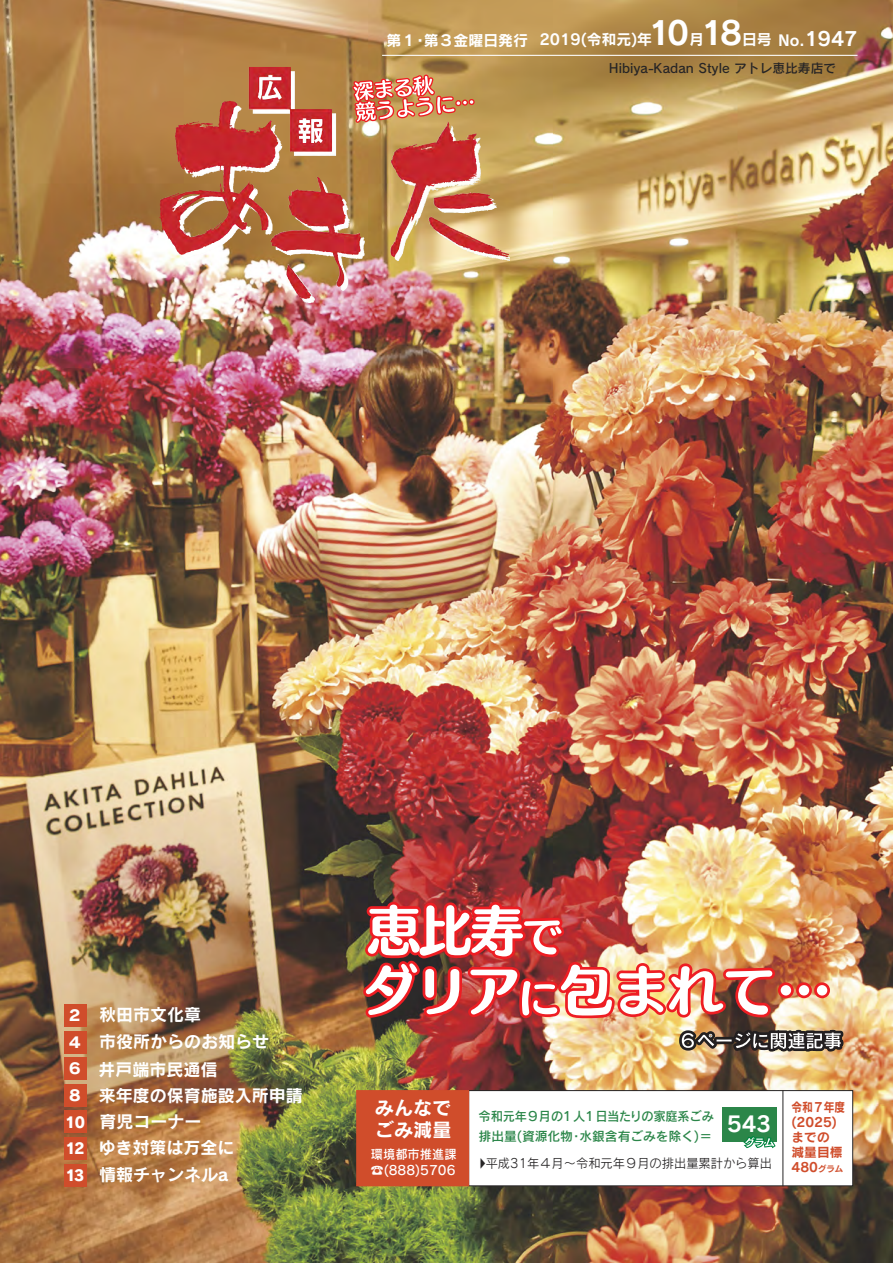
<style>
.page{position:relative;width:893px;height:1263px;background:#fff}
.page>*{position:absolute;margin:0;border:0;box-sizing:border-box;transform-origin:0 0}
.t1{font:31.95px "Rodin Pro N B";color:#fff}
.t2{font:21.3px "Rodin Pro N B";color:#fff}
.t3{font:19.2px/21px "Rodin Pro N B";color:#fff}
.t4{font:16.95px "Rodin Pro N B";color:#fff}
.t5{font:14.85px "Rodin Pro N B";color:#fff}
.t6{font:14.85px "Rodin Pro N EB";color:#fff}
.t7{font:12.75px "Rodin Pro N M";color:#272526;scale:.96 1}
.t8{font:12.75px "Rodin Pro DB";color:#272526}
.t9{font:12.75px "Rodin Pro N DB";letter-spacing:-.015em;color:#2b8649;scale:.96 1}
.t10{font:12.75px "Rodin Pro N DB";letter-spacing:-.015em;color:#2b8649}
.t11{font:12.75px/15px "Rodin Pro N B";color:#d04d2b;scale:.84 1}
.t12{font:12.75px "Rodin Pro N DB";color:#fff}
.t13{font:12.75px "Rodin Pro N DB";color:#fff;scale:.96 1}
.t14{font:12.75px "Rodin Pro N B";color:#d04d2b}
.t15{font:8.55px "Rodin Pro N B";color:#d04d2b}
.s1{font-size:14.85px}
.s2{font-family:"Rodin Pro N M"}
</style>
<div class="page">
<img style="left:0;top:0;width:893px;height:1263px">
<hr style="left:382px;top:55px;width:475px;height:1px;background:#fff">
<img style="left:234px;top:71px;width:102px;height:85px">
<img style="left:230px;top:67px;width:102px;height:85px">
<div style="left:468px;top:99px;width:7px;height:6px;border:3px solid #ee1d23;border-radius:50%"></div>
<svg style="left:350px;top:72px;width:123px;height:58px;background:#d4946b"></svg>
<div style="left:64px;top:1057px;width:22px;height:23px;background:#d04d2b"></div>
<div style="left:64px;top:1084px;width:22px;height:22px;background:#d04d2b"></div>
<div style="left:64px;top:1004px;width:22px;height:23px;background:#d04d2b"></div>
<div style="left:64px;top:1111px;width:22px;height:22px;background:#d04d2b"></div>
<div style="left:64px;top:1137px;width:22px;height:22px;background:#d04d2b"></div>
<div style="left:64px;top:1164px;width:22px;height:22px;background:#d04d2b"></div>
<div style="left:64px;top:1031px;width:22px;height:22px;background:#d04d2b"></div>
<div style="left:469px;top:1091px;width:383px;height:94px;background:#fff"></div>
<div style="left:468px;top:1090px;width:385px;height:96px;border:1px solid #272526"></div>
<div style="left:722px;top:1107px;width:54px;height:35px;background:#2b8649"></div>
<svg style="left:743px;top:1136px;width:34px;height:13px"></svg>
<hr style="left:783px;top:1090px;width:1px;height:96px;background:#272526">
<div style="left:357px;top:1091px;width:111px;height:94px;background:#d04d2b"></div>
<div style="left:356px;top:1090px;width:113px;height:96px;border:1px solid #d04d2b"></div>
<img style="left:360px;top:902px;width:483px;height:177px">
<p class="t5" style="left:387px;top:30px;width:143px">第１第･ ３金曜日発行</p>
<h1 class="t1" style="left:648px;top:12px;width:95px">10 18</h1>
<p class="t3" style="left:800px;top:28px;width:59px"><span class="s1">.</span>1947</p>
<p class="t5" style="left:540px;top:30px;width:114px">2019(令和元年)</p>
<p class="t5" style="left:742px;top:30px;width:59px">日号 No</p>
<p class="t5" style="left:689px;top:30px;width:16px">月</p>
<p class="t8" style="left:609px;top:60px;width:229px">Hibiya-Kadan Style アトレ恵比寿店で</p>
<p class="t6" style="left:68px;top:1005px;width:16px">２</p>
<p class="t4" style="left:99px;top:1004px;width:104px">秋田市文化章</p>
<p class="t6" style="left:68px;top:1032px;width:16px">４</p>
<p class="t4" style="left:99px;top:1030px;width:172px">市役所からのお知らせ</p>
<p class="t6" style="left:68px;top:1058px;width:16px">６</p>
<p class="t4" style="left:98px;top:1058px;width:121px">井戸端市民通信</p>
<p class="t6" style="left:68px;top:1085px;width:16px">８</p>
<p class="t4" style="left:99px;top:1084px;width:206px">来年度の保育施設入所申請</p>
<p class="t6" style="left:65px;top:1111px;width:21px">10</p>
<p class="t4" style="left:99px;top:1110px;width:104px">育児コーナー</p>
<p class="t6" style="left:66px;top:1138px;width:21px">12</p>
<p class="t4" style="left:98px;top:1137px;width:138px">ゆき対策は万全に</p>
<p class="t6" style="left:66px;top:1165px;width:21px">13</p>
<p class="t4" style="left:99px;top:1163px;width:131px">情報チャンネルa</p>
<p class="t3" style="left:375px;top:1097px;width:78px">みんなでごみ減量</p>
<p class="t13" style="left:371px;top:1145px;width:91px">環境都市推進課</p>
<p class="t12" style="left:371px;top:1162px;width:86px"><span class="s2">☎</span>)888(5706</p>
<p class="t9" style="left:583px;top:1108px;width:137px">１日当たりの家庭系ごみ</p>
<p class="t9" style="left:479px;top:1108px;width:90px">令和元年９月の</p>
<p class="t2" style="left:727px;top:1110px;width:46px">543</p>
<p class="t10" style="left:479px;top:1128px;width:235px">排出量(資源化物･水銀含有ごみを除く =(</p>
<p class="t9" style="left:561px;top:1108px;width:27px">１人</p>
<p class="t7" style="left:480px;top:1154px;width:306px">◆平成31年４月〜令和元年９月の排出量累計から算出</p>
<p class="t11" style="left:791px;top:1099px;width:65px">令和７年度)2025(までの減量目標</p>
<p class="t14" style="left:791px;top:1159px;width:28px">480</p>
<p class="t15" style="left:818px;top:1163px;width:27px">グラム</p>
</div>
